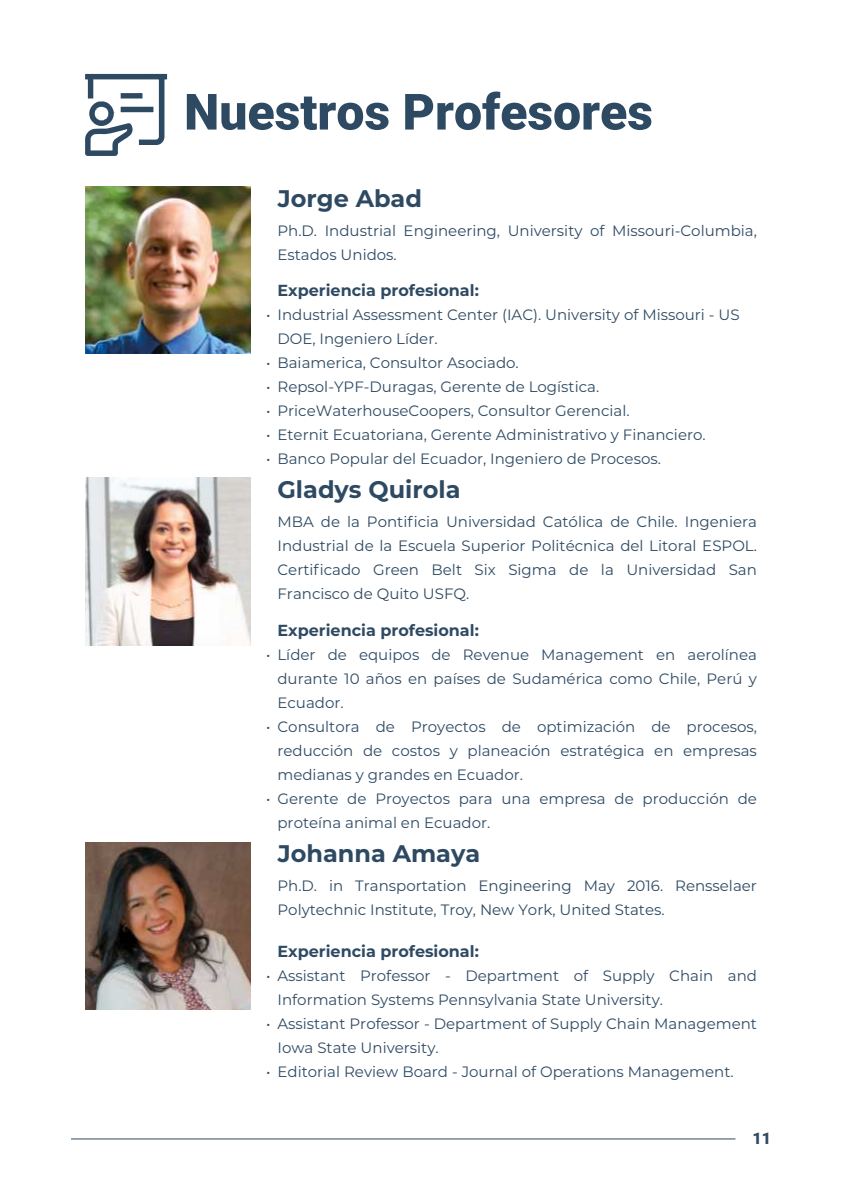
<style>
.page{position:relative;width:842px;height:1191px;background:#fff}
.page>*{position:absolute;margin:0;border:0;box-sizing:border-box;transform-origin:0 0}
.t1{font:900 50px "Roboto";color:#2e4a63}
.t2{font:700 24px "Montserrat";color:#2e4a63}
.t3{font:700 16px "Montserrat";color:#2e4a63}
.t4{font:900 16px "Roboto";color:#2e4a63}
.t5{font:15px/24px "Montserrat";color:#2f4b64}
.t6{font:15px/24px "Montserrat";color:#2e4a63}
</style>
<div class="page">
<hr style="left:71px;top:1138px;width:664px;height:1px;background:#2e4a63">
<svg style="left:85px;top:74px;width:82px;height:82px"></svg>
<img style="left:85px;top:187px;width:165px;height:167px">
<img style="left:85px;top:478px;width:165px;height:167px">
<img style="left:85px;top:842px;width:165px;height:167px">
<h1 class="t1" style="left:184px;top:92px;width:470px">Nuestros Profesores</h1>
<h2 class="t2" style="left:278px;top:188px;width:146px">Jorge Abad</h2>
<p class="t6" style="left:277px;top:219px;width:481px">Ph.D. Industrial Engineering, University of Missouri-Columbia,<br>Estados Unidos.</p>
<p class="t3" style="left:277px;top:283px;width:203px">Experiencia profesional:</p>
<p class="t5" style="left:277px;top:302px;width:464px;text-indent:-11px">• Industrial Assessment Center (IAC). University of Missouri - US<br>DOE, Ingeniero Líder.</p>
<p class="t5" style="left:266px;top:350px;width:254px">• Baiamerica, Consultor Asociado.</p>
<p class="t5" style="left:266px;top:374px;width:334px">• Repsol-YPF-Duragas, Gerente de Logística.</p>
<p class="t5" style="left:266px;top:398px;width:365px">• PriceWaterhouseCoopers, Consultor Gerencial.</p>
<p class="t5" style="left:266px;top:422px;width:441px">• Eternit Ecuatoriana, Gerente Administrativo y Financiero.</p>
<p class="t5" style="left:266px;top:446px;width:396px">• Banco Popular del Ecuador, Ingeniero de Procesos.</p>
<h2 class="t2" style="left:277px;top:479px;width:185px">Gladys Quirola</h2>
<p class="t6" style="left:277px;top:510px;width:481px;text-align:justify">MBA de la Pontificia Universidad Católica de Chile. Ingeniera Industrial de la Escuela Superior Politécnica del Litoral ESPOL.<br>Certificado Green Belt Six Sigma de la Universidad San Francisco de Quito USFQ.</p>
<p class="t3" style="left:277px;top:623px;width:203px">Experiencia profesional:</p>
<p class="t5" style="left:277px;top:642px;width:481px;text-align:justify;text-indent:-11px">• Líder de equipos de Revenue Management en aerolínea durante 10 años en países de Sudamérica como Chile, Perú y Ecuador.</p>
<p class="t5" style="left:277px;top:714px;width:481px;text-align:justify;text-indent:-11px">• Consultora de Proyectos de optimización de procesos, reducción de costos y planeación estratégica en empresas medianas y grandes en Ecuador.</p>
<p class="t5" style="left:277px;top:786px;width:481px;text-indent:-11px">• Gerente de Proyectos para una empresa de producción de proteína animal en Ecuador.</p>
<h2 class="t2" style="left:278px;top:843px;width:204px">Johanna Amaya</h2>
<p class="t6" style="left:277px;top:874px;width:481px">Ph.D. in Transportation Engineering May 2016. Rensselaer<br>Polytechnic Institute, Troy, New York, United States.</p>
<p class="t3" style="left:277px;top:944px;width:203px">Experiencia profesional:</p>
<p class="t5" style="left:277px;top:963px;width:481px;text-indent:-11px">• Assistant Professor - Department of Supply Chain and<br>Information Systems Pennsylvania State University.</p>
<p class="t5" style="left:277px;top:1011px;width:481px;text-indent:-11px">• Assistant Professor - Department of Supply Chain Management<br>Iowa State University.</p>
<p class="t5" style="left:266px;top:1059px;width:469px">• Editorial Review Board - Journal of Operations Management.</p>
<p class="t4" style="left:752px;top:1131px;width:20px">11</p>
</div>
